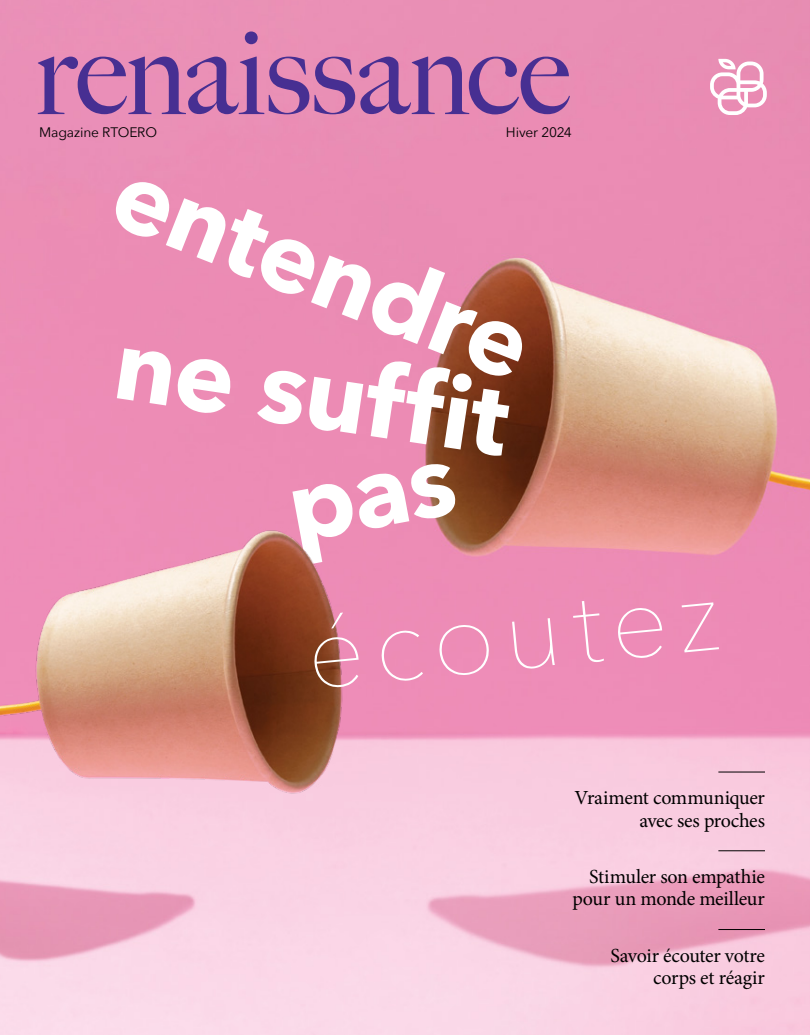
<style>
.page{position:relative;width:810px;height:1035px;background:#fff}
.page>*{position:absolute;margin:0;border:0;box-sizing:border-box;transform-origin:0 0}
.Cover_Line_-_Large{font:200 102.38px "Avenir Next";color:#fff}
.Cover_Line_-_Large-2{font:700 101px "Avenir Next";color:#fff}
.Cover_Line_-_Subline{font:20px/22.5px "Minion Pro";letter-spacing:-.02em;color:#000;text-align:right}
.Magazine_Title{font:13.75px "Avenir Next";letter-spacing:-.01em;color:#000}
.Season{font:13.75px "Avenir Next";letter-spacing:-.015em;color:#000}
</style>
<div class="page">
<img style="left:0;top:0;width:810px;height:1035px">
<svg style="left:38px;top:31px;width:532px;height:83px;background:#c177ac"></svg>
<svg style="left:710px;top:59px;width:57px;height:56px"></svg>
<img style="left:0;top:491px;width:380px;height:334px">
<hr style="left:718px;top:772px;width:47px;height:1px;background:#000">
<hr style="left:718px;top:851px;width:47px;height:1px;background:#000">
<hr style="left:718px;top:929px;width:47px;height:1px;background:#000">
<svg style="left:292px;top:461px;width:167px;height:104px;background:#df83a2"></svg>
<p class="Magazine_Title" style="left:39px;top:121px;width:120px">Magazine RTOERO</p>
<p class="Season" style="left:506px;top:121px;width:67px">Hiver 2024</p>
<p class="Cover_Line_-_Large-2" style="left:152px;top:106px;width:441px;rotate:22deg">entendre</p>
<p class="Cover_Line_-_Large-2" style="left:130px;top:274px;width:399px;rotate:9deg">ne suffi t</p>
<p class="Cover_Line_-_Large" style="left:298px;top:569px;width:417px;rotate:-6deg">écoutez</p>
<p class="Cover_Line_-_Subline" style="left:575px;top:787px;width:192px">Vraiment communiquer avec ses proches</p>
<p class="Cover_Line_-_Subline" style="left:573px;top:865px;width:194px">Stimuler son empathie pour un monde meilleur</p>
<p class="Cover_Line_-_Subline" style="left:610px;top:944px;width:156px">Savoir écouter votre corps et réagir</p>
</div>
